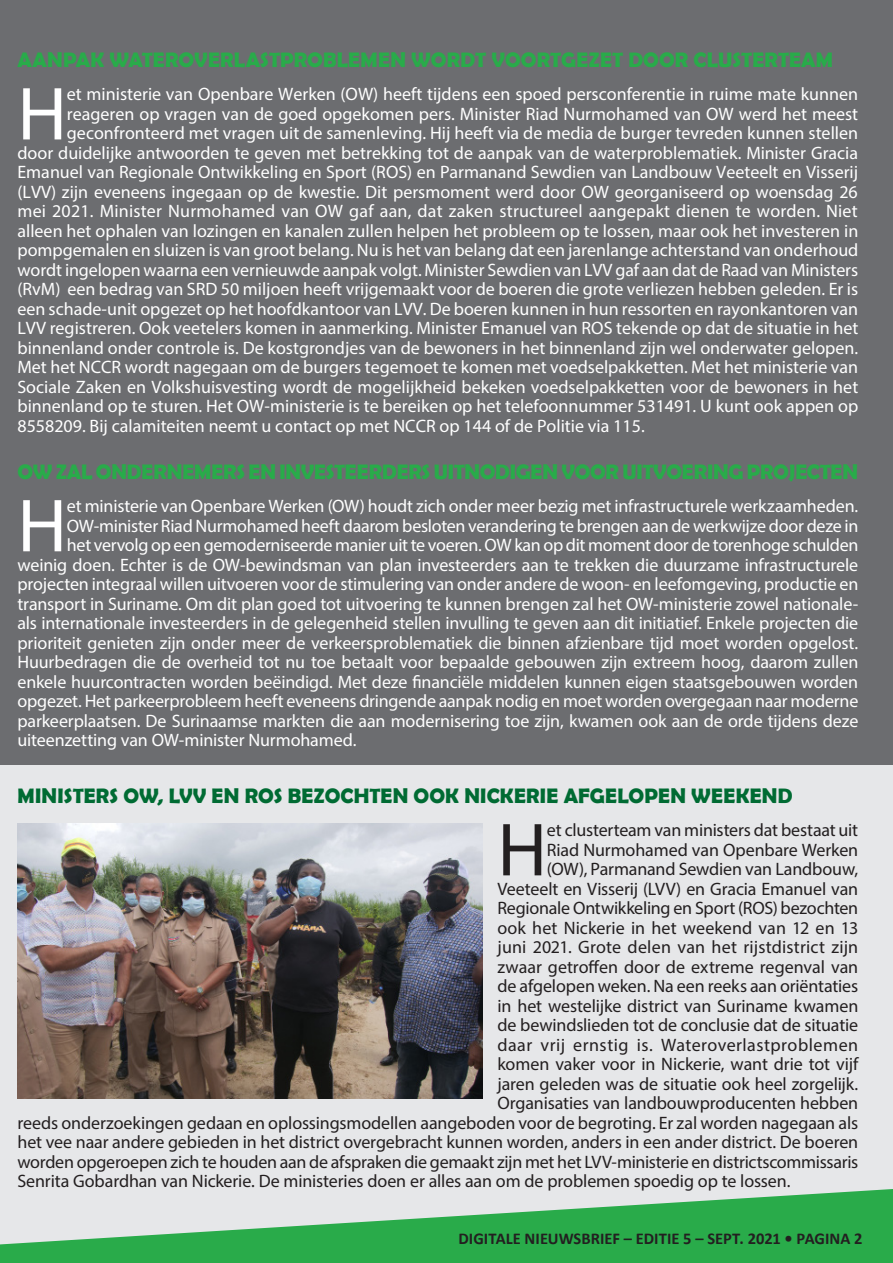
<style>
.page{position:relative;width:893px;height:1263px;background:#fff}
.page>*{position:absolute;margin:0;border:0;box-sizing:border-box;transform-origin:0 0}
.MainText{font:75.9px "Myriad Pro";color:#fff}
.MainText-2{font:75.9px "Myriad Pro";color:#231f20}
.MainText-3{font:700 21px "Berlin Sans FB Demi";color:#29ab4a}
.MainText-4{font:700 21px "Berlin Sans FB Demi";letter-spacing:.01em;color:#006b33}
.MainText-5{font:18px "Myriad Pro";color:#fff}
.MainText-6{font:18px "Myriad Pro";letter-spacing:-.005em;color:#231f20}
.MainText-7{font:18px "Myriad Pro";letter-spacing:-.02em;color:#fff}
.MainText-8{font:18px "Myriad Pro";letter-spacing:.025em;color:#231f20}
.Volume_IssueNo{font:700 16.5px "Calibri";letter-spacing:.005em;color:#231f20}
</style>
<div class="page">
<div style="left:0;top:0;width:893px;height:765px;background:#6c6d70"></div>
<div style="left:0;top:765px;width:893px;height:498px;background:#e6e7e9"></div>
<svg style="left:0;top:1189px;width:893px;height:74px;fill:#29ab4a"></svg>
<img style="left:17px;top:824px;width:465px;height:274px">
<p class="MainText-3" style="left:17px;top:48px;width:817px">AANPAK WATEROVERLASTPROBLEMEN WORDT VOORTGEZET DOOR CLUSTERTEAM</p>
<p class="MainText" style="left:17px;top:67px;width:51px">H</p>
<p class="MainText-5" style="left:67px;top:83px;width:793px">et ministerie van Openbare Werken (OW) heeft tijdens een spoed persconferentie in ruime mate kunnen</p>
<p class="MainText-5" style="left:67px;top:103px;width:793px">reageren op vragen van de goed opgekomen pers. Minister Riad Nurmohamed van OW werd het meest</p>
<p class="MainText-5" style="left:67px;top:122px;width:793px">geconfronteerd met vragen uit de samenleving. Hij heeft via de media de burger tevreden kunnen stellen</p>
<p class="MainText-5" style="left:17px;top:142px;width:842px">door duidelijke antwoorden te geven met betrekking tot de aanpak van de waterproblematiek. Minister Gracia</p>
<p class="MainText-5" style="left:17px;top:161px;width:842px">Emanuel van Regionale Ontwikkeling en Sport (ROS) en Parmanand Sewdien van Landbouw Veeteelt en Visserij</p>
<p class="MainText-5" style="left:17px;top:181px;width:842px">(LVV) zijn eveneens ingegaan op de kwestie. Dit persmoment werd door OW georganiseerd op woensdag 26</p>
<p class="MainText-5" style="left:17px;top:200px;width:842px">mei 2021. Minister Nurmohamed van OW gaf aan, dat zaken structureel aangepakt dienen te worden. Niet</p>
<p class="MainText-5" style="left:17px;top:220px;width:842px">alleen het ophalen van lozingen en kanalen zullen helpen het probleem op te lossen, maar ook het investeren in</p>
<p class="MainText-5" style="left:17px;top:239px;width:842px">pompgemalen en sluizen is van groot belang. Nu is het van belang dat een jarenlange achterstand van onderhoud</p>
<p class="MainText-5" style="left:17px;top:259px;width:842px">wordt ingelopen waarna een vernieuwde aanpak volgt. Minister Sewdien van LVV gaf aan dat de Raad van Ministers</p>
<p class="MainText-5" style="left:17px;top:278px;width:842px">(RvM) een bedrag van SRD 50 miljoen heeft vrijgemaakt voor de boeren die grote verliezen hebben geleden. Er is</p>
<p class="MainText-5" style="left:17px;top:298px;width:842px">een schade-unit opgezet op het hoofdkantoor van LVV. De boeren kunnen in hun ressorten en rayonkantoren van</p>
<p class="MainText-5" style="left:17px;top:317px;width:842px">LVV registreren. Ook veetelers komen in aanmerking. Minister Emanuel van ROS tekende op dat de situatie in het</p>
<p class="MainText-5" style="left:17px;top:337px;width:842px">binnenland onder controle is. De kostgrondjes van de bewoners in het binnenland zijn wel onderwater gelopen.</p>
<p class="MainText-5" style="left:17px;top:356px;width:842px">Met het NCCR wordt nagegaan om de burgers tegemoet te komen met voedselpakketten. Met het ministerie van</p>
<p class="MainText-5" style="left:17px;top:376px;width:842px">Sociale Zaken en Volkshuisvesting wordt de mogelijkheid bekeken voedselpakketten voor de bewoners in het</p>
<p class="MainText-5" style="left:17px;top:395px;width:842px">binnenland op te sturen. Het OW-ministerie is te bereiken op het telefoonnummer 531491. U kunt ook appen op</p>
<p class="MainText-5" style="left:17px;top:415px;width:629px">8558209. Bij calamiteiten neemt u contact op met NCCR op 144 of de Politie via 115.</p>
<p class="MainText-3" style="left:17px;top:460px;width:842px">OW ZAL ONDERNEMERS EN INVESTEERDERS UITNODIGEN VOOR UITVOERING PROJECTEN</p>
<p class="MainText" style="left:17px;top:479px;width:51px">H</p>
<p class="MainText-5" style="left:67px;top:495px;width:793px">et ministerie van Openbare Werken (OW) houdt zich onder meer bezig met infrastructurele werkzaamheden.</p>
<p class="MainText-5" style="left:67px;top:515px;width:793px">OW-minister Riad Nurmohamed heeft daarom besloten verandering te brengen aan de werkwijze door deze in</p>
<p class="MainText-7" style="left:67px;top:534px;width:793px">het vervolg op een gemoderniseerde manier uit te voeren. OW kan op dit moment door de torenhoge schulden</p>
<p class="MainText-5" style="left:17px;top:554px;width:842px">weinig doen. Echter is de OW-bewindsman van plan investeerders aan te trekken die duurzame infrastructurele</p>
<p class="MainText-5" style="left:17px;top:573px;width:842px">projecten integraal willen uitvoeren voor de stimulering van onder andere de woon- en leefomgeving, productie en</p>
<p class="MainText-5" style="left:17px;top:593px;width:842px">transport in Suriname. Om dit plan goed tot uitvoering te kunnen brengen zal het OW-ministerie zowel nationale-</p>
<p class="MainText-5" style="left:17px;top:612px;width:842px">als internationale investeerders in de gelegenheid stellen invulling te geven aan dit initiatief. Enkele projecten die</p>
<p class="MainText-5" style="left:17px;top:632px;width:842px">prioriteit genieten zijn onder meer de verkeersproblematiek die binnen afzienbare tijd moet worden opgelost.</p>
<p class="MainText-5" style="left:17px;top:651px;width:842px">Huurbedragen die de overheid tot nu toe betaalt voor bepaalde gebouwen zijn extreem hoog, daarom zullen</p>
<p class="MainText-5" style="left:17px;top:671px;width:842px">enkele huurcontracten worden beëindigd. Met deze financiële middelen kunnen eigen staatsgebouwen worden</p>
<p class="MainText-5" style="left:17px;top:690px;width:842px">opgezet. Het parkeerprobleem heeft eveneens dringende aanpak nodig en moet worden overgegaan naar moderne</p>
<p class="MainText-5" style="left:17px;top:710px;width:842px">parkeerplaatsen. De Surinaamse markten die aan modernisering toe zijn, kwamen ook aan de orde tijdens deze</p>
<p class="MainText-5" style="left:17px;top:729px;width:341px">uiteenzetting van OW-minister Nurmohamed.</p>
<p class="MainText-4" style="left:17px;top:784px;width:777px">MINISTERS OW, LVV EN ROS BEZOCHTEN OOK NICKERIE AFGELOPEN WEEKEND</p>
<p class="MainText-2" style="left:497px;top:803px;width:51px">H</p>
<p class="MainText-6" style="left:547px;top:819px;width:313px">et clusterteam van ministers dat bestaat uit</p>
<p class="MainText-6" style="left:547px;top:839px;width:313px">Riad Nurmohamed van Openbare Werken</p>
<p class="MainText-6" style="left:547px;top:858px;width:313px">(OW), Parmanand Sewdien van Landbouw,</p>
<p class="MainText-6" style="left:497px;top:878px;width:362px">Veeteelt en Visserij (LVV) en Gracia Emanuel van</p>
<p class="MainText-6" style="left:497px;top:897px;width:362px">Regionale Ontwikkeling en Sport (ROS) bezochten</p>
<p class="MainText-6" style="left:497px;top:917px;width:362px">ook het Nickerie in het weekend van 12 en 13</p>
<p class="MainText-6" style="left:497px;top:936px;width:362px">juni 2021. Grote delen van het rijstdistrict zijn</p>
<p class="MainText-6" style="left:497px;top:956px;width:362px">zwaar getroffen door de extreme regenval van</p>
<p class="MainText-6" style="left:497px;top:975px;width:362px">de afgelopen weken. Na een reeks aan oriëntaties</p>
<p class="MainText-6" style="left:497px;top:995px;width:362px">in het westelijke district van Suriname kwamen</p>
<p class="MainText-6" style="left:497px;top:1014px;width:362px">de bewindslieden tot de conclusie dat de situatie</p>
<p class="MainText-8" style="left:497px;top:1034px;width:362px">daar vrij ernstig is. Wateroverlastproblemen</p>
<p class="MainText-6" style="left:497px;top:1053px;width:362px">komen vaker voor in Nickerie, want drie tot vijf</p>
<p class="MainText-6" style="left:497px;top:1073px;width:362px">jaren geleden was de situatie ook heel zorgelijk.</p>
<p class="MainText-6" style="left:497px;top:1092px;width:362px">Organisaties van landbouwproducenten hebben</p>
<p class="MainText-6" style="left:17px;top:1112px;width:842px">reeds onderzoekingen gedaan en oplossingsmodellen aangeboden voor de begroting. Er zal worden nagegaan als</p>
<p class="MainText-6" style="left:17px;top:1131px;width:842px">het vee naar andere gebieden in het district overgebracht kunnen worden, anders in een ander district. De boeren</p>
<p class="MainText-6" style="left:17px;top:1151px;width:842px">worden opgeroepen zich te houden aan de afspraken die gemaakt zijn met het LVV-ministerie en districtscommissaris</p>
<p class="MainText-6" style="left:17px;top:1170px;width:774px">Senrita Gobardhan van Nickerie. De ministeries doen er alles aan om de problemen spoedig op te lossen.</p>
<p class="Volume_IssueNo" style="left:458px;top:1227px;width:406px">DIGITALE NIEUWSBRIEF – EDITIE 5 – SEPT. 2021 • PAGINA 2</p>
</div>
